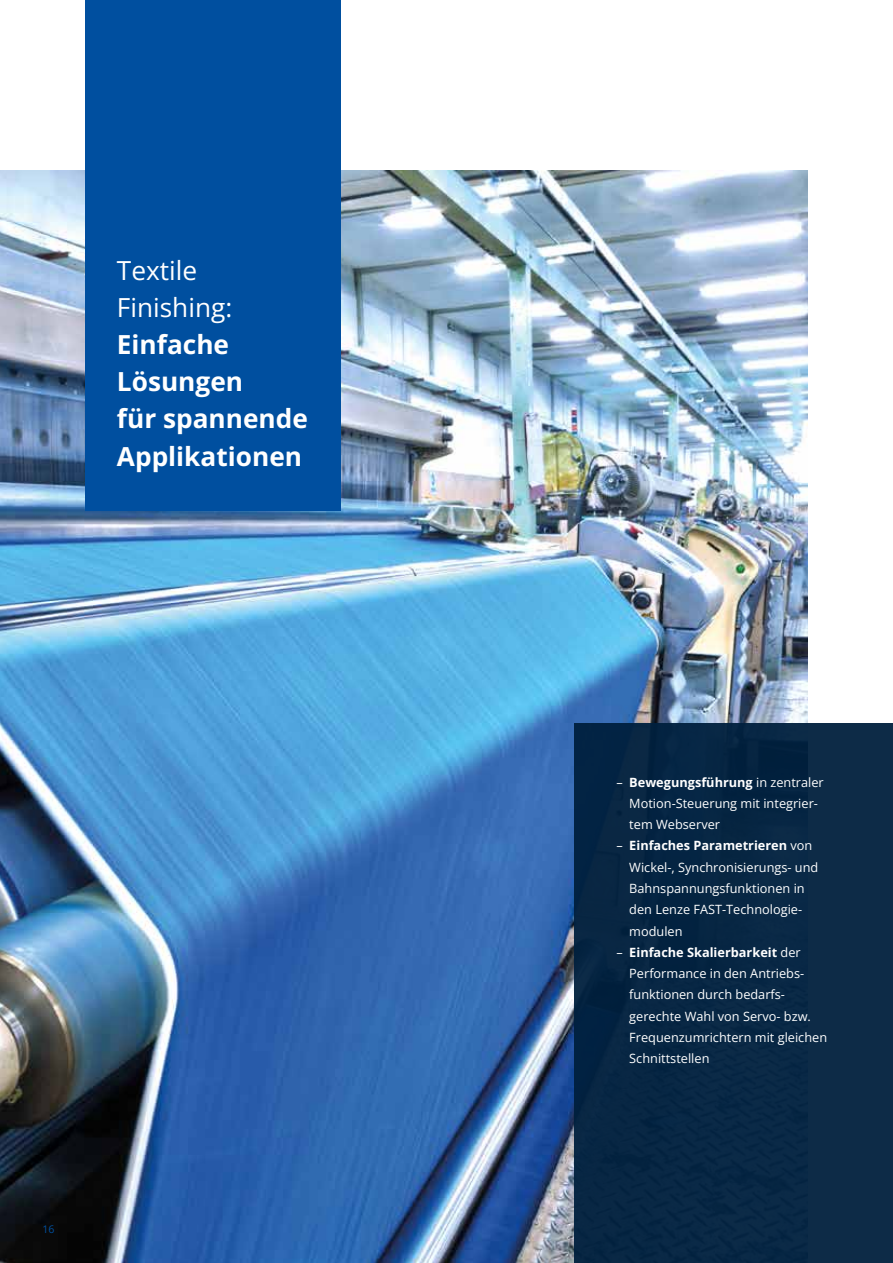
<style>
.page{position:relative;width:893px;height:1263px;background:#fff}
.page>*{position:absolute;margin:0;border:0;box-sizing:border-box;transform-origin:0 0}
.t1{font:700 26.25px/37.2px "Open Sans";color:#fff}
.t2{font:26.25px/37.2px "Open Sans";color:#fff}
.t3{font:12.75px/21.3px "Open Sans";color:#fff}
.t4{font:10.5px "Open Sans";color:#004f9f}
.s1{font-weight:700}
</style>
<div class="page">
<img style="left:0;top:170px;width:808px;height:1093px">
<div style="left:85px;top:0;width:255px;height:510px;background:#004f9f"></div>
<div style="left:574px;top:723px;width:319px;height:540px;background:#092845"></div>
<h1 class="t2" style="left:117px;top:251px;width:117px">Textile<br>Finishing:</h1>
<h1 class="t1" style="left:117px;top:325px;width:193px">Einfache<br>Lösungen<br>für spannende<br>Applikationen</h1>
<p class="t4" style="left:43px;top:1222px;width:14px">16</p>
<p class="t3" style="left:629px;top:771px;width:196px;text-indent:-13px">– <span class="s1">Bewegungsführung</span> in zentraler<br>Motion-Steuerung mit integrier&shy;tem Webserver</p>
<p class="t3" style="left:629px;top:835px;width:191px;text-indent:-13px">– <span class="s1">Einfaches Parametrieren</span> von<br>Wickel-, Synchronisierungs- und<br>Bahnspannungsfunktionen in den Lenze FAST-Technologie&shy;modulen</p>
<p class="t3" style="left:629px;top:941px;width:199px;text-indent:-13px">– <span class="s1">Einfache Skalierbarkeit</span> der<br>Performance in den Antriebs&shy;funktionen durch bedarfs&shy;gerechte Wahl von Servo- bzw.<br>Frequenzumrichtern mit gleichen<br>Schnittstellen</p>
</div>
